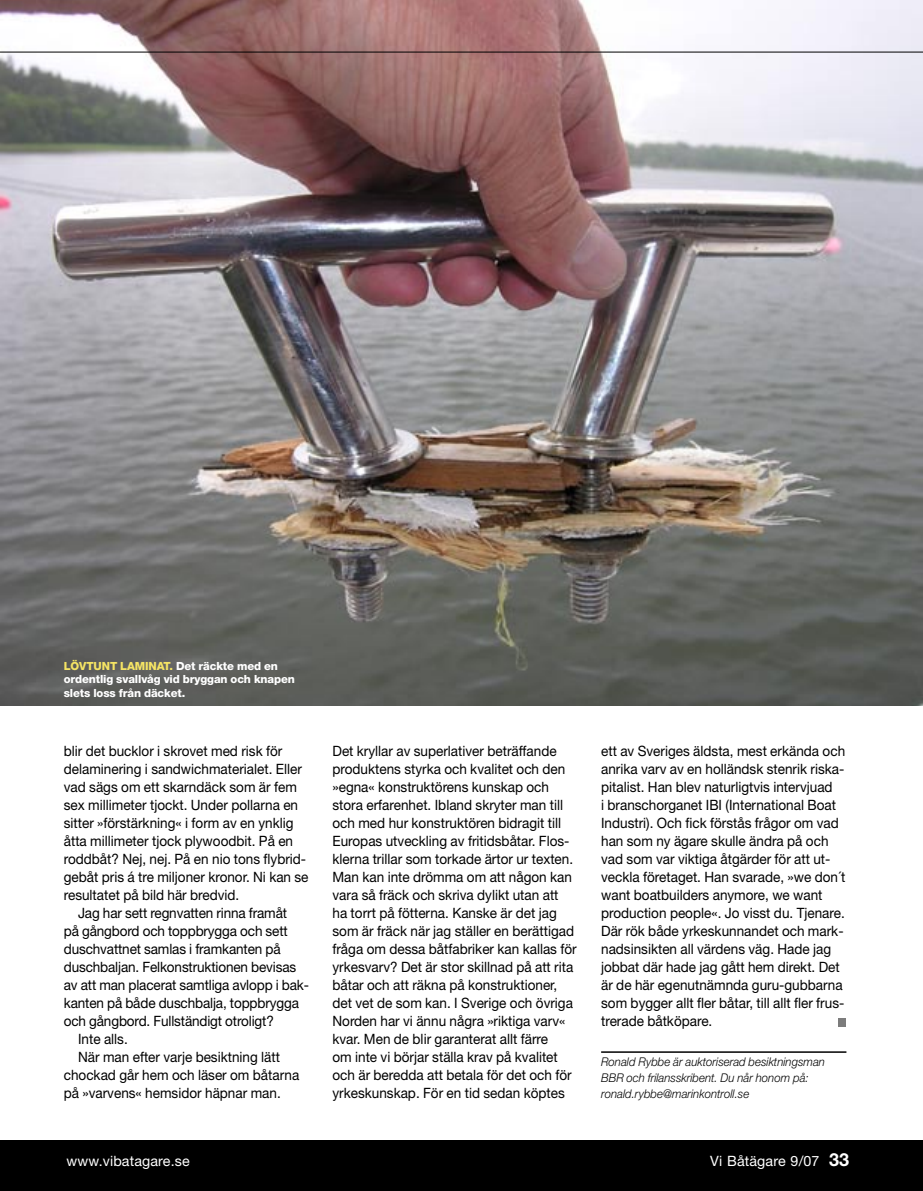
<style>
.page{position:relative;width:923px;height:1191px;background:#fff}
.page>*{position:absolute;margin:0;border:0;box-sizing:border-box;transform-origin:0 0}
.Brödtext_indrag{font:14.25px/18px "Helvetica Neue LT Std";color:#000;scale:.95 1}
.t1{font:14.25px "Helvetica Neue LT Std";letter-spacing:.01em;color:#fff}
.t2{font:italic 300 12px/15.8px "Helvetica Neue LT Std";color:#000;scale:.95 1}
.bildtext{font:800 11.25px/13.5px "Helvetica Neue LT Std";letter-spacing:-.01em;color:#fff}
.s1{color:#f5e464}
.s2{font-weight:700;font-size:18px}
</style>
<div class="page">
<div style="left:0;top:1140px;width:923px;height:51px;background:#000"></div>
<img style="left:0;top:0;width:923px;height:706px">
<hr style="left:0;top:52px;width:923px;height:1px;background:#000">
<hr style="left:601px;top:1051px;width:245px;height:1px;background:#000">
<div style="left:838px;top:1018px;width:8px;height:8px;background:#7c7c7c"></div>
<p class="bildtext" style="left:64px;top:659px;width:233px"><span class="s1">LÖVTUNT LAMINAT.</span> Det räckte med en ordentlig svallvåg vid bryggan och knapen slets loss från däcket.</p>
<p class="Brödtext_indrag" style="left:64px;top:742px;width:259px">blir det bucklor i skrovet med risk för delaminering i sandwichmaterialet. Eller vad sägs om ett skarndäck som är fem sex millimeter tjockt. Under pollarna en sitter »förstärkning« i form av en ynklig åtta millimeter tjock plywoodbit. På en roddbåt? Nej, nej. På en nio tons flybrid&shy;gebåt pris á tre miljoner kronor. Ni kan se resultatet på bild här bredvid.</p>
<p class="Brödtext_indrag" style="left:64px;top:904px;width:260px;text-indent:14px">Jag har sett regnvatten rinna framåt<br>på gångbord och toppbrygga och sett duschvattnet samlas i framkanten på duschbaljan. Felkonstruktionen bevisas av att man placerat samtliga avlopp i bak&shy;kanten på både duschbalja, toppbrygga och gångbord. Fullständigt otroligt?</p>
<p class="Brödtext_indrag" style="left:78px;top:1030px;width:54px">Inte alls.</p>
<p class="Brödtext_indrag" style="left:64px;top:1048px;width:249px;text-indent:14px">När man efter varje besiktning lätt chockad går hem och läser om båtarna på »varvens« hemsidor häpnar man.</p>
<p class="Brödtext_indrag" style="left:332px;top:742px;width:259px">Det kryllar av superlativer beträffande produktens styrka och kvalitet och den »egna« konstruktörens kunskap och stora erfarenhet. Ibland skryter man till och med hur konstruktören bidragit till Europas utveckling av fritidsbåtar. Flos&shy;klerna trillar som torkade ärtor ur texten.<br>Man kan inte drömma om att någon kan vara så fräck och skriva dylikt utan att ha torrt på fötterna. Kanske är det jag som är fräck när jag ställer en berättigad fråga om dessa båtfabriker kan kallas för yrkesvarv? Det är stor skillnad på att rita båtar och att räkna på konstruktioner, det vet de som kan. I Sverige och övriga Norden har vi ännu några »riktiga varv« kvar. Men de blir garanterat allt färre<br>om inte vi börjar ställa krav på kvalitet och är beredda att betala för det och för yrkeskunskap. För en tid sedan köptes</p>
<p class="Brödtext_indrag" style="left:601px;top:742px;width:258px">ett av Sveriges äldsta, mest erkända och anrika varv av en holländsk stenrik riska&shy;pitalist. Han blev naturligtvis intervjuad<br>i branschorganet IBI (International Boat Industri). Och fick förstås frågor om vad han som ny ägare skulle ändra på och vad som var viktiga åtgärder för att ut&shy;veckla företaget. Han svarade, »we don´t want boatbuilders anymore, we want production people«. Jo visst du. Tjenare.<br>Där rök både yrkeskunnandet och mark&shy;nadsinsikten all värdens väg. Hade jag jobbat där hade jag gått hem direkt. Det är de här egenutnämnda guru-gubbarna som bygger allt fler båtar, till allt fler frus&shy;trerade båtköpare.</p>
<p class="t2" style="left:601px;top:1053px;width:237px">Ronald Rybbe är auktoriserad besiktningsman<br>BBR och frilansskribent. Du når honom på:</p>
<p class="t2" style="left:601px;top:1085px;width:157px">ronald.rybbe@marinkontroll.se</p>
<p class="t1" style="left:67px;top:1152px;width:125px">www.vibatagare.se</p>
<p class="t1" style="left:710px;top:1152px;width:141px">Vi Båtägare 9/07 <span class="s2">33</span></p>
</div>
